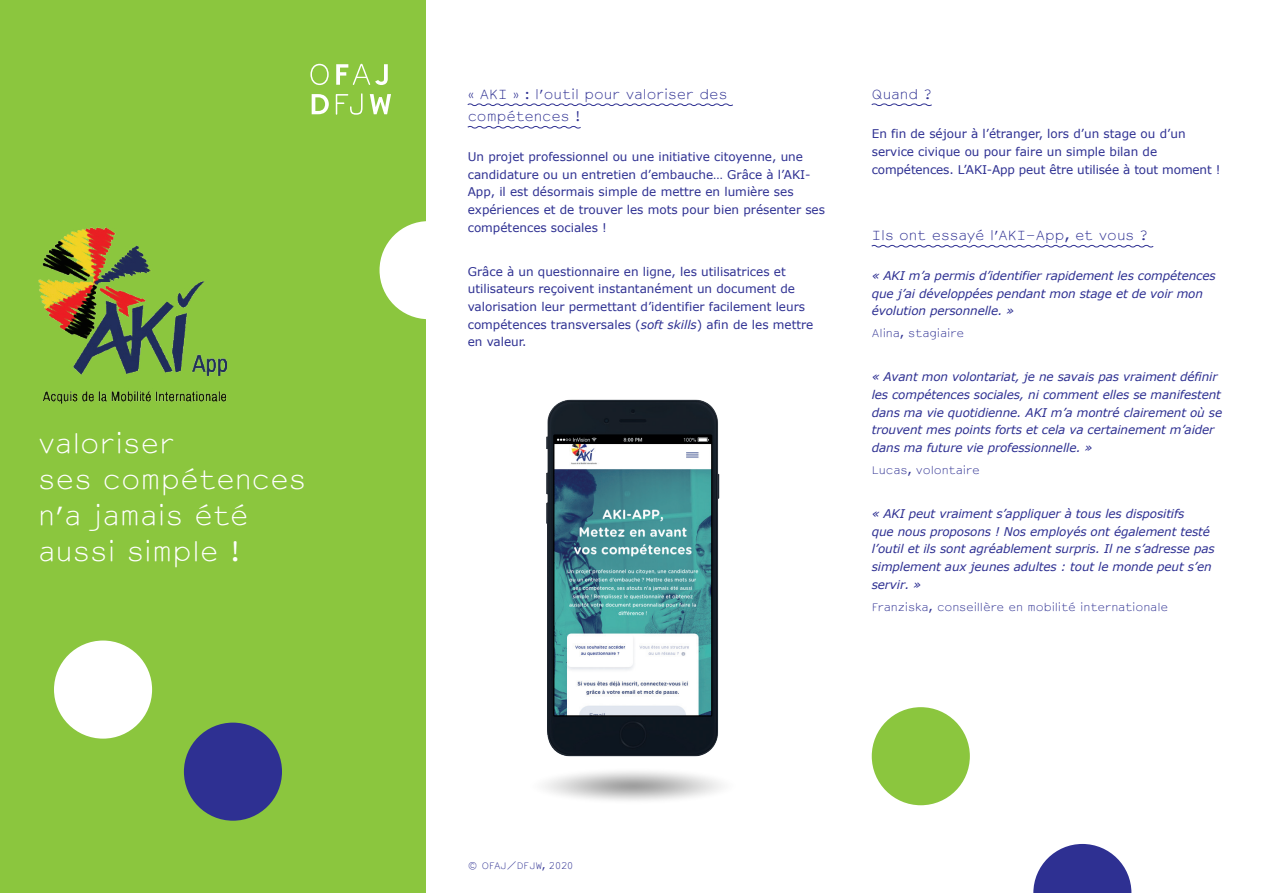
<style>
.page{position:relative;width:1263px;height:893px;background:#fff}
.page>*{position:absolute;margin:0;border:0;box-sizing:border-box;transform-origin:0 0}
.t1{font:300 25.5px/36px "Courier Sans";color:#fff}
.t2{font:300 12.75px/22.5px "Courier Sans";color:#2e3092}
.t3{font:12px/17.7px "Verdana";color:#2e3092}
.t4{font:italic 12px/17.7px "Verdana";letter-spacing:-.01em;color:#2e3092}
.t5{font:300 10.5px "Courier Sans";letter-spacing:-.01em;color:#2e3092}
.t6{font:300 9px "Courier Sans";letter-spacing:-.01em;color:#2e3092}
.s1{font-style:italic}
</style>
<div class="page">
<div style="left:0;top:0;width:425px;height:893px;background:#8bc63e"></div>
<svg style="left:370px;top:94px;width:21px;height:20px"></svg>
<svg style="left:336px;top:93px;width:27px;height:22px"></svg>
<svg style="left:312px;top:94px;width:17px;height:20px"></svg>
<svg style="left:336px;top:64px;width:52px;height:21px"></svg>
<svg style="left:310px;top:64px;width:19px;height:21px"></svg>
<div style="left:54px;top:640px;width:98px;height:99px;background:#fff;border-radius:50%"></div>
<div style="left:379px;top:221px;width:99px;height:98px;background:#fff;border-radius:50%"></div>
<div style="left:184px;top:723px;width:98px;height:98px;background:#2e3092;border-radius:50%"></div>
<img style="left:38px;top:227px;width:188px;height:177px">
<img style="left:546px;top:399px;width:174px;height:358px">
<svg style="left:467px;top:103px;width:266px;height:3px"></svg>
<svg style="left:467px;top:126px;width:114px;height:3px"></svg>
<svg style="left:871px;top:103px;width:61px;height:3px"></svg>
<svg style="left:871px;top:244px;width:283px;height:4px"></svg>
<div style="left:872px;top:707px;width:98px;height:98px;background:#8bc63e;border-radius:50%"></div>
<svg style="left:1033px;top:844px;width:98px;height:49px"></svg>
<h1 class="t1" style="left:38px;top:425px;width:269px">valoriser<br>ses compétences n’a jamais été aussi simple !</h1>
<p class="t2" style="left:468px;top:83px;width:261px">« AKI » : l’outil pour valoriser des compétences !</p>
<p class="t3" style="left:468px;top:148px;width:359px">Un projet professionnel ou une initiative citoyenne, une candidature ou un entretien d’embauche… Grâce à l’AKI-App, il est désormais simple de mettre en lumière ses expériences et de trouver les mots pour bien présenter ses compétences sociales !</p>
<p class="t3" style="left:468px;top:263px;width:347px">Grâce à un questionnaire en ligne, les utilisatrices et utilisateurs reçoivent instantanément un document de valorisation leur permettant d’identifier facilement leurs compétences transversales (<span class="s1">soft skills</span>) afin de les mettre en valeur.</p>
<p class="t2" style="left:872px;top:83px;width:61px">Quand ?</p>
<p class="t3" style="left:872px;top:125px;width:350px">En fin de séjour à l’étranger, lors d’un stage ou d’un service civique ou pour faire un simple bilan de compétences. L’AKI-App peut être utilisée à tout moment !</p>
<p class="t2" style="left:872px;top:224px;width:277px">Ils ont essayé l’AKI-App, et vous ?</p>
<p class="t4" style="left:872px;top:267px;width:345px">« AKI m’a permis d’identifier rapidement les compétences que j’ai développées pendant mon stage et de voir mon évolution personnelle. »</p>
<p class="t5" style="left:872px;top:326px;width:94px">Alina, stagiaire</p>
<p class="t4" style="left:872px;top:368px;width:352px">« Avant mon volontariat, je ne savais pas vraiment définir les compétences sociales, ni comment elles se manifestent dans ma vie quotidienne. AKI m’a montré clairement où se trouvent mes points forts et cela va certainement m’aider dans ma future vie professionnelle. »</p>
<p class="t5" style="left:872px;top:462px;width:110px">Lucas, volontaire</p>
<p class="t4" style="left:872px;top:505px;width:344px">« AKI peut vraiment s’appliquer à tous les dispositifs<br>que nous proposons ! Nos employés ont également testé l’outil et ils sont agréablement surpris. Il ne s’adresse pas simplement aux jeunes adultes : tout le monde peut s’en servir. »</p>
<p class="t5" style="left:872px;top:599px;width:298px">Franziska, conseillère en mobilité internationale</p>
<p class="t6" style="left:468px;top:859px;width:107px">© OFAJ/DFJW, 2020</p>
</div>
